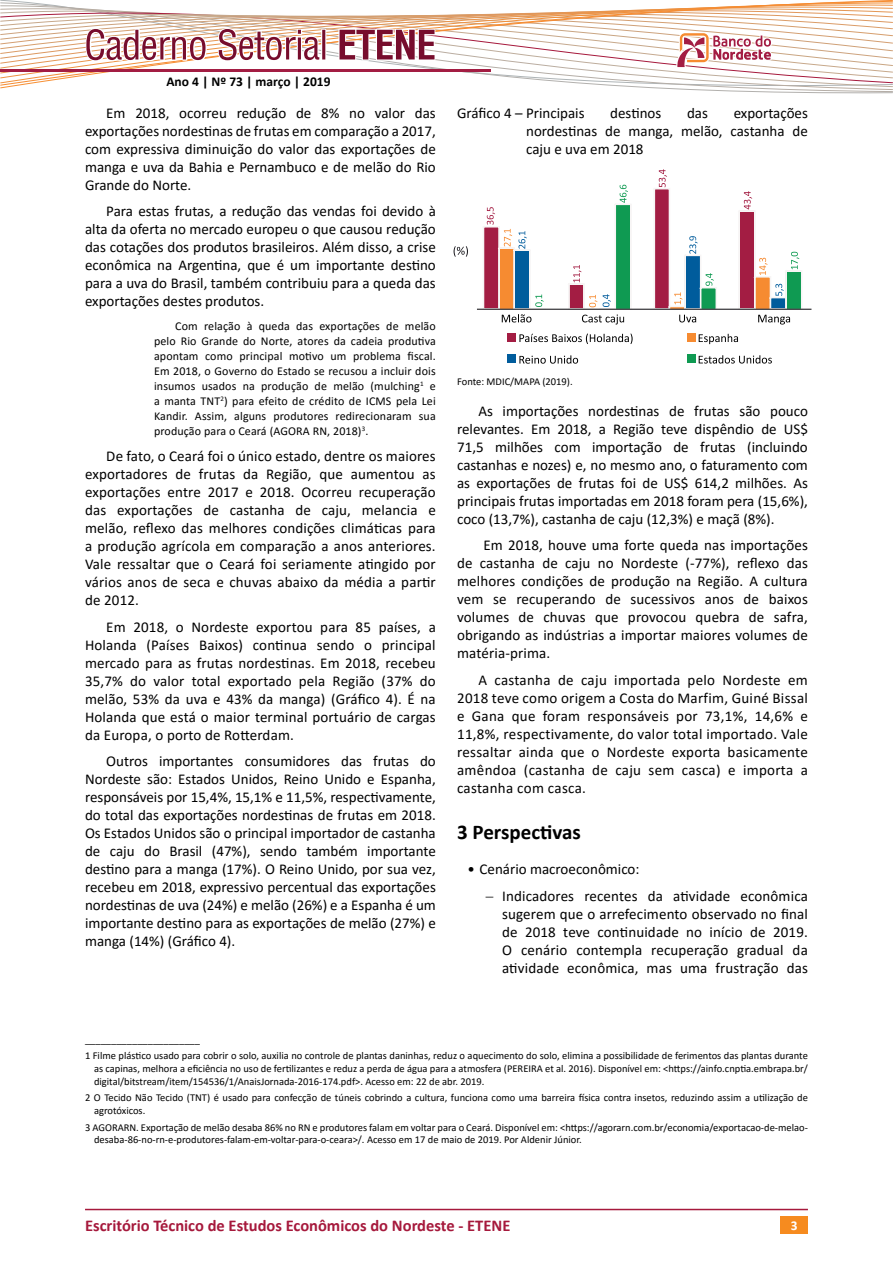
<style>
.page{position:relative;width:893px;height:1263px;background:#fff}
.page>*{position:absolute;margin:0;border:0;box-sizing:border-box;transform-origin:0 0}
.t1{font:700 21px "Calibri";color:#000}
.t2{font:700 16.5px "Calibri";color:#a6193c}
.t3{font:15px/18px "Calibri";color:#000;text-align:justify}
.t4{font:700 13.5px "Calibri";color:#000}
.t5{font:700 13.5px "Calibri";color:#fff}
.t6{font:12px/15px "Calibri";letter-spacing:.01em;color:#000;text-align:justify}
.t7{font:10.5px/12.6px "Calibri";color:#000}
</style>
<div class="page">
<div style="left:781px;top:1216px;width:27px;height:17px;background:#f68b1f"></div>
<hr style="left:85px;top:1209px;width:723px;height:1px;background:#a6193c">
<svg style="left:0;top:0;width:893px;height:364px"></svg>
<p class="t4" style="left:166px;top:72px;width:166px">Ano 4 | Nº 73 | março | 2019</p>
<p class="t3" style="left:85px;top:103px;width:352px;text-indent:21px">Em 2018, ocorreu redução de 8% no valor das exportações nordestinas de frutas em comparação a 2017, com expressiva diminuição do valor das exportações de manga e uva da Bahia e Pernambuco e de melão do Rio Grande do Norte.</p>
<p class="t3" style="left:85px;top:202px;width:352px;text-indent:21px">Para estas frutas, a redução das vendas foi devido à alta da oferta no mercado europeu o que causou redução das cotações dos produtos brasileiros. Além disso, a crise econômica na Argentina, que é um importante destino para a uva do Brasil, também contribuiu para a queda das exportações destes produtos.</p>
<p class="t6" style="left:154px;top:318px;width:283px;text-indent:21px">Com relação à queda das exportações de melão pelo Rio Grande do Norte, atores da cadeia produtiva apontam como principal motivo um problema fiscal.<br>Em 2018, o Governo do Estado se recusou a incluir dois insumos usados na produção de melão (mulching<sup>1</sup> e a manta TNT<sup>2</sup>) para efeito de crédito de ICMS pela Lei Kandir. Assim, alguns produtores redirecionaram sua produção para o Ceará (AGORA RN, 2018)<sup>3</sup>.</p>
<p class="t3" style="left:85px;top:447px;width:352px;text-indent:21px">De fato, o Ceará foi o único estado, dentre os maiores exportadores de frutas da Região, que aumentou as exportações entre 2017 e 2018. Ocorreu recuperação das exportações de castanha de caju, melancia e melão, reflexo das melhores condições climáticas para a produção agrícola em comparação a anos anteriores.<br>Vale ressaltar que o Ceará foi seriamente atingido por vários anos de seca e chuvas abaixo da média a partir de 2012.</p>
<p class="t3" style="left:85px;top:617px;width:352px;text-indent:21px">Em 2018, o Nordeste exportou para 85 países, a Holanda (Países Baixos) continua sendo o principal mercado para as frutas nordestinas. Em 2018, recebeu 35,7% do valor total exportado pela Região (37% do melão, 53% da uva e 43% da manga) (Gráfico 4). É na Holanda que está o maior terminal portuário de cargas da Europa, o porto de Rotterdam.</p>
<p class="t3" style="left:85px;top:752px;width:352px;text-indent:21px">Outros importantes consumidores das frutas do Nordeste são: Estados Unidos, Reino Unido e Espanha, responsáveis por 15,4%, 15,1% e 11,5%, respectivamente, do total das exportações nordestinas de frutas em 2018.<br>Os Estados Unidos são o principal importador de castanha de caju do Brasil (47%), sendo também importante destino para a manga (17%). O Reino Unido, por sua vez, recebeu em 2018, expressivo percentual das exportações nordestinas de uva (24%) e melão (26%) e a Espanha é um importante destino para as exportações de melão (27%) e manga (14%) (Gráfico 4).</p>
<p class="t3" style="left:457px;top:103px;width:129px">Gráfico 4 – Principais</p>
<p class="t3" style="left:610px;top:103px;width:53px">destinos</p>
<p class="t3" style="left:687px;top:103px;width:22px">das</p>
<p class="t3" style="left:526px;top:103px;width:283px;text-indent:208px">exportações nordestinas de manga, melão, castanha de caju e uva em 2018</p>
<p class="t7" style="left:457px;top:375px;width:117px">Fonte: MDIC/MAPA (2019).</p>
<p class="t3" style="left:457px;top:401px;width:352px;text-indent:21px">As importações nordestinas de frutas são pouco relevantes. Em 2018, a Região teve dispêndio de US$ 71,5 milhões com importação de frutas (incluindo castanhas e nozes) e, no mesmo ano, o faturamento com as exportações de frutas foi de US$ 614,2 milhões. As principais frutas importadas em 2018 foram pera (15,6%), coco (13,7%), castanha de caju (12,3%) e maçã (8%).</p>
<p class="t3" style="left:457px;top:536px;width:352px;text-indent:26px">Em 2018, houve uma forte queda nas importações de castanha de caju no Nordeste (-77%), reflexo das melhores condições de produção na Região. A cultura vem se recuperando de sucessivos anos de baixos volumes de chuvas que provocou quebra de safra, obrigando as indústrias a importar maiores volumes de matéria-prima.</p>
<p class="t3" style="left:457px;top:670px;width:352px;text-indent:21px">A castanha de caju importada pelo Nordeste em 2018 teve como origem a Costa do Marfim, Guiné Bissal e Gana que foram responsáveis por 73,1%, 14,6% e 11,8%, respectivamente, do valor total importado. Vale ressaltar ainda que o Nordeste exporta basicamente amêndoa (castanha de caju sem casca) e importa a castanha com casca.</p>
<h1 class="t1" style="left:457px;top:817px;width:125px">3 Perspectivas</h1>
<p class="t3" style="left:486px;top:855px;width:324px;line-height:26.5px;text-indent:-18px">• Cenário macroeconômico:<br>− Indicadores recentes da atividade econômica</p>
<p class="t3" style="left:502px;top:904px;width:307px">sugerem que o arrefecimento observado no final de 2018 teve continuidade no início de 2019.<br>O cenário contempla recuperação gradual da atividade econômica, mas uma frustração das</p>
<p class="t7" style="left:85px;top:1030px;width:724px;line-height:16.8px">______________________<br>1 Filme plástico usado para cobrir o solo, auxilia no controle de plantas daninhas, reduz o aquecimento do solo, elimina a possibilidade de ferimentos das plantas durante</p>
<p class="t7" style="left:94px;top:1062px;width:715px">as capinas, melhora a eficiência no uso de fertilizantes e reduz a perda de água para a atmosfera (PEREIRA et al. 2016). Disponível em: &lt;https://ainfo.cnptia.embrapa.br/ digital/bitstream/item/154536/1/AnaisJornada-2016-174.pdf&gt;. Acesso em: 22 de abr. 2019.</p>
<p class="t7" style="left:94px;top:1091px;width:715px;text-indent:-9px">2 O Tecido Não Tecido (TNT) é usado para confecção de túneis cobrindo a cultura, funciona como uma barreira física contra insetos, reduzindo assim a utilização de agrotóxicos.</p>
<p class="t7" style="left:94px;top:1121px;width:715px;text-indent:-9px">3 AGORARN. Exportação de melão desaba 86% no RN e produtores falam em voltar para o Ceará. Disponível em: &lt;https://agorarn.com.br/economia/exportacao-de-melao&shy;desaba-86-no-rn-e-produtores-falam-em-voltar-para-o-ceara&gt;/. Acesso em 17 de maio de 2019. Por Aldenir Júnior.</p>
<p class="t2" style="left:85px;top:1213px;width:427px">Escritório Técnico de Estudos Econômicos do Nordeste - ETENE</p>
<p class="t5" style="left:791px;top:1216px;width:8px">3</p>
</div>
